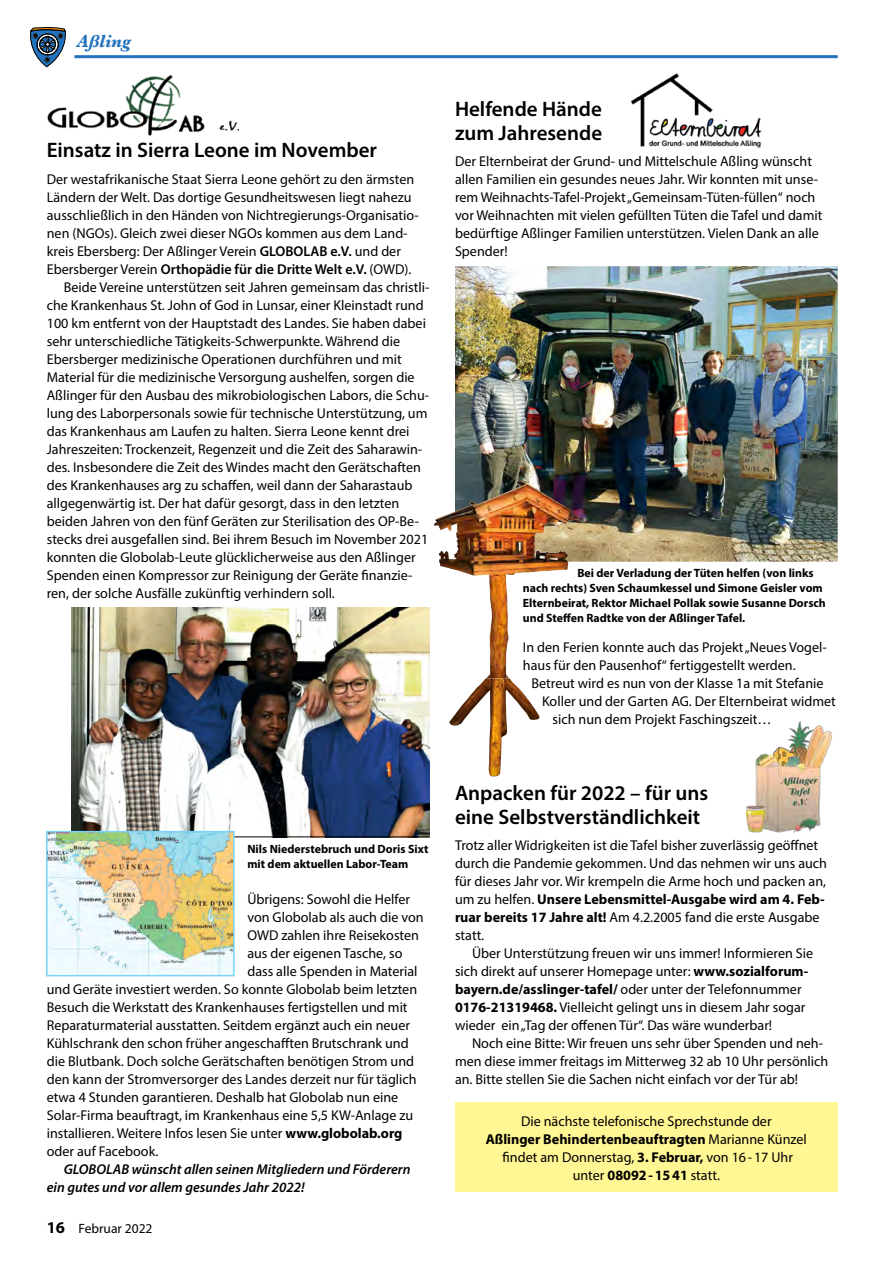
<style>
.page{position:relative;width:893px;height:1263px;background:#fff}
.page>*{position:absolute;margin:0;border:0;box-sizing:border-box;transform-origin:0 0}
.Head_14_reg_-_2_Zeil{font:600 21px/24px "Myriad Pro";color:#000}
.Head_14_semib_-_1_Ze{font:600 21px "Myriad Pro";color:#000}
.t1{font:italic 700 18px "Baskerville";color:#2272bd}
.allg__Fließtext{font:14.25px/18px "Myriad Pro";color:#000}
.allg__Fließtext-2{font:italic 600 14.25px/18px "Myriad Pro";color:#000}
.t2{font:13.5px "Myriad Pro";color:#000}
.BU{font:700 12px/15px "Myriad Pro";color:#000}
.s1{font-weight:600}
.s2{font-weight:700}
.s3{font-weight:700;font-size:16.5px}
</style>
<div class="page">
<img style="left:47px;top:74px;width:191px;height:62px">
<img style="left:71px;top:608px;width:358px;height:229px">
<img style="left:631px;top:73px;width:131px;height:75px">
<div style="left:455px;top:1103px;width:383px;height:89px;background:#fff694"></div>
<img style="left:49px;top:834px;width:183px;height:139px">
<div style="left:46px;top:831px;width:189px;height:145px;border:2px solid #79d3f6"></div>
<hr style="left:74px;top:55px;width:764px;height:3px;background:#2272bd">
<img style="left:455px;top:266px;width:383px;height:296px">
<img style="left:434px;top:482px;width:87px;height:196px">
<img style="left:449px;top:678px;width:90px;height:98px">
<svg style="left:30px;top:27px;width:36px;height:40px"></svg>
<img style="left:746px;top:721px;width:86px;height:111px">
<hr style="left:235px;top:837px;width:194px;height:1px;background:#000">
<p class="t1" style="left:77px;top:28px;width:56px">Aßling</p>
<p class="Head_14_semib_-_1_Ze" style="left:47px;top:136px;width:332px">Einsatz in Sierra Leone im November</p>
<p class="allg__Fließtext" style="left:47px;top:170px;width:373px">Der westafrikanische Staat Sierra Leone gehört zu den ärmsten Ländern der Welt. Das dortige Gesundheitswesen liegt nahezu ausschließlich in den Händen von Nichtregierungs-Organisatio&shy;nen (NGOs). Gleich zwei dieser NGOs kommen aus dem Land&shy;kreis Ebersberg: Der Aßlinger Verein <span class="s1">GLOBOLAB e.V.</span> und der Ebersberger Verein <span class="s1">Orthopädie für die Dritte Welt e.V.</span> (OWD).</p>
<p class="allg__Fließtext" style="left:47px;top:278px;width:384px;text-indent:17px">Beide Vereine unterstützen seit Jahren gemeinsam das christli&shy;che Krankenhaus St. John of God in Lunsar, einer Kleinstadt rund 100 km entfernt von der Hauptstadt des Landes. Sie haben dabei sehr unterschiedliche Tätigkeits-Schwerpunkte. Während die Ebersberger medizinische Operationen durchführen und mit Material für die medizinische Versorgung aushelfen, sorgen die Aßlinger für den Ausbau des mikrobiologischen Labors, die Schu&shy;lung des Laborpersonals sowie für technische Unterstützung, um das Krankenhaus am Laufen zu halten. Sierra Leone kennt drei Jahreszeiten: Trockenzeit, Regenzeit und die Zeit des Saharawin&shy;des. Insbesondere die Zeit des Windes macht den Gerätschaften des Krankenhauses arg zu schaffen, weil dann der Saharastaub allgegenwärtig ist. Der hat dafür gesorgt, dass in den letzten beiden Jahren von den fünf Geräten zur Sterilisation des OP-Be&shy;stecks drei ausgefallen sind. Bei ihrem Besuch im November 2021 konnten die Globolab-Leute glücklicherweise aus den Aßlinger Spenden einen Kompressor zur Reinigung der Geräte finanzie&shy;ren, der solche Ausfälle zukünftig verhindern soll.</p>
<p class="BU" style="left:247px;top:841px;width:183px">Nils Niederstebruch und Doris Sixt mit dem aktuellen Labor-Team</p>
<p class="allg__Fließtext" style="left:247px;top:890px;width:164px">Übrigens: Sowohl die Helfer</p>
<p class="allg__Fließtext" style="left:247px;top:908px;width:178px">von Globolab als auch die von</p>
<p class="allg__Fließtext" style="left:247px;top:926px;width:173px">OWD zahlen ihre Reisekosten</p>
<p class="allg__Fließtext" style="left:247px;top:944px;width:157px">aus der eigenen Tasche, so</p>
<p class="allg__Fließtext" style="left:247px;top:962px;width:172px">dass alle Spenden in Material</p>
<p class="allg__Fließtext" style="left:47px;top:980px;width:372px">und Geräte investiert werden. So konnte Globolab beim letzten</p>
<p class="allg__Fließtext" style="left:47px;top:998px;width:362px">Besuch die Werkstatt des Krankenhauses fertigstellen und mit</p>
<p class="allg__Fließtext" style="left:47px;top:1016px;width:365px">Reparaturmaterial ausstatten. Seitdem ergänzt auch ein neuer</p>
<p class="allg__Fließtext" style="left:47px;top:1034px;width:363px">Kühlschrank den schon früher angeschafften Brutschrank und</p>
<p class="allg__Fließtext" style="left:47px;top:1052px;width:369px">die Blutbank. Doch solche Gerätschaften benötigen Strom und</p>
<p class="allg__Fließtext" style="left:47px;top:1070px;width:371px">den kann der Stromversorger des Landes derzeit nur für täglich</p>
<p class="allg__Fließtext" style="left:47px;top:1088px;width:353px">etwa 4 Stunden garantieren. Deshalb hat Globolab nun eine</p>
<p class="allg__Fließtext" style="left:47px;top:1106px;width:368px">Solar-Firma beauftragt, im Krankenhaus eine 5,5 KW-Anlage zu</p>
<p class="allg__Fließtext" style="left:47px;top:1124px;width:357px">installieren. Weitere Infos lesen Sie unter <span class="s2">www.globolab.org</span></p>
<p class="allg__Fließtext" style="left:47px;top:1142px;width:113px">oder auf Facebook.</p>
<p class="allg__Fließtext-2" style="left:47px;top:1159px;width:365px;text-indent:17px">GLOBOLAB wünscht allen seinen Mitgliedern und Förderern ein gutes und vor allem gesundes Jahr 2022!</p>
<p class="t2" style="left:47px;top:1220px;width:107px"><span class="s3">16</span> Februar 2022</p>
<p class="Head_14_reg_-_2_Zeil" style="left:455px;top:96px;width:149px">Helfende Hände zum Jahresende</p>
<p class="allg__Fließtext" style="left:455px;top:152px;width:369px">Der Elternbeirat der Grund- und Mittelschule Aßling wünscht allen Familien ein gesundes neues Jahr. Wir konnten mit unse&shy;rem Weihnachts-Tafel-Projekt „Gemeinsam-Tüten-füllen“ noch vor Weihnachten mit vielen gefüllten Tüten die Tafel und damit bedürftige Aßlinger Familien unterstützen. Vielen Dank an alle Spender!</p>
<p class="BU" style="left:523px;top:565px;width:304px;text-indent:54px">Bei der Verladung der Tüten helfen (von links nach rechts) Sven Schaumkessel und Simone Geisler vom Elternbeirat, Rektor Michael Pollak sowie Susanne Dorsch und Steffen Radtke von der Aßlinger Tafel.</p>
<p class="allg__Fließtext" style="left:523px;top:638px;width:305px">In den Ferien konnte auch das Projekt „Neues Vogel-</p>
<p class="allg__Fließtext" style="left:523px;top:656px;width:274px">haus für den Pausenhof“ fertiggestellt werden.</p>
<p class="allg__Fließtext" style="left:531px;top:674px;width:294px">Betreut wird es nun von der Klasse 1a mit Stefanie</p>
<p class="allg__Fließtext" style="left:542px;top:692px;width:295px">Koller und der Garten AG. Der Elternbeirat widmet</p>
<p class="allg__Fließtext" style="left:552px;top:710px;width:220px">sich nun dem Projekt Faschingszeit…</p>
<p class="Head_14_reg_-_2_Zeil" style="left:455px;top:780px;width:255px">Anpacken für 2022 – für uns eine Selbstverständlichkeit</p>
<p class="allg__Fließtext" style="left:455px;top:836px;width:374px">Trotz aller Widrigkeiten ist die Tafel bisher zuverlässig geöffnet durch die Pandemie gekommen. Und das nehmen wir uns auch für dieses Jahr vor. Wir krempeln die Arme hoch und packen an, um zu helfen. <span class="s2">Unsere Lebensmittel-Ausgabe wird am 4. Feb&shy;ruar bereits 17 Jahre alt!</span> Am 4.2.2005 fand die erste Ausgabe statt.</p>
<p class="allg__Fließtext" style="left:455px;top:944px;width:360px;text-indent:17px">Über Unterstützung freuen wir uns immer! Informieren Sie sich direkt auf unserer Homepage unter: <span class="s2">www.sozialforum&shy;bayern.de/asslinger-tafel/</span> oder unter der Telefonnummer <span class="s2">0176-21319468.</span> Vielleicht gelingt uns in diesem Jahr sogar wieder ein „Tag der offenen Tür“. Das wäre wunderbar!</p>
<p class="allg__Fließtext" style="left:455px;top:1034px;width:375px;text-indent:17px">Noch eine Bitte: Wir freuen uns sehr über Spenden und neh&shy;men diese immer freitags im Mitterweg 32 ab 10 Uhr persönlich an. Bitte stellen Sie die Sachen nicht einfach vor der Tür ab!</p>
<p class="allg__Fließtext" style="left:486px;top:1112px;width:322px;text-align:center">Die nächste telefonische Sprechstunde der<br><span class="s2">Aßlinger Behindertenbeauftragten</span> Marianne Künzel findet am Donnerstag, <span class="s2">3. Februar,</span> von 16-17 Uhr unter <span class="s2">08092-1541</span> statt.</p>
</div>
